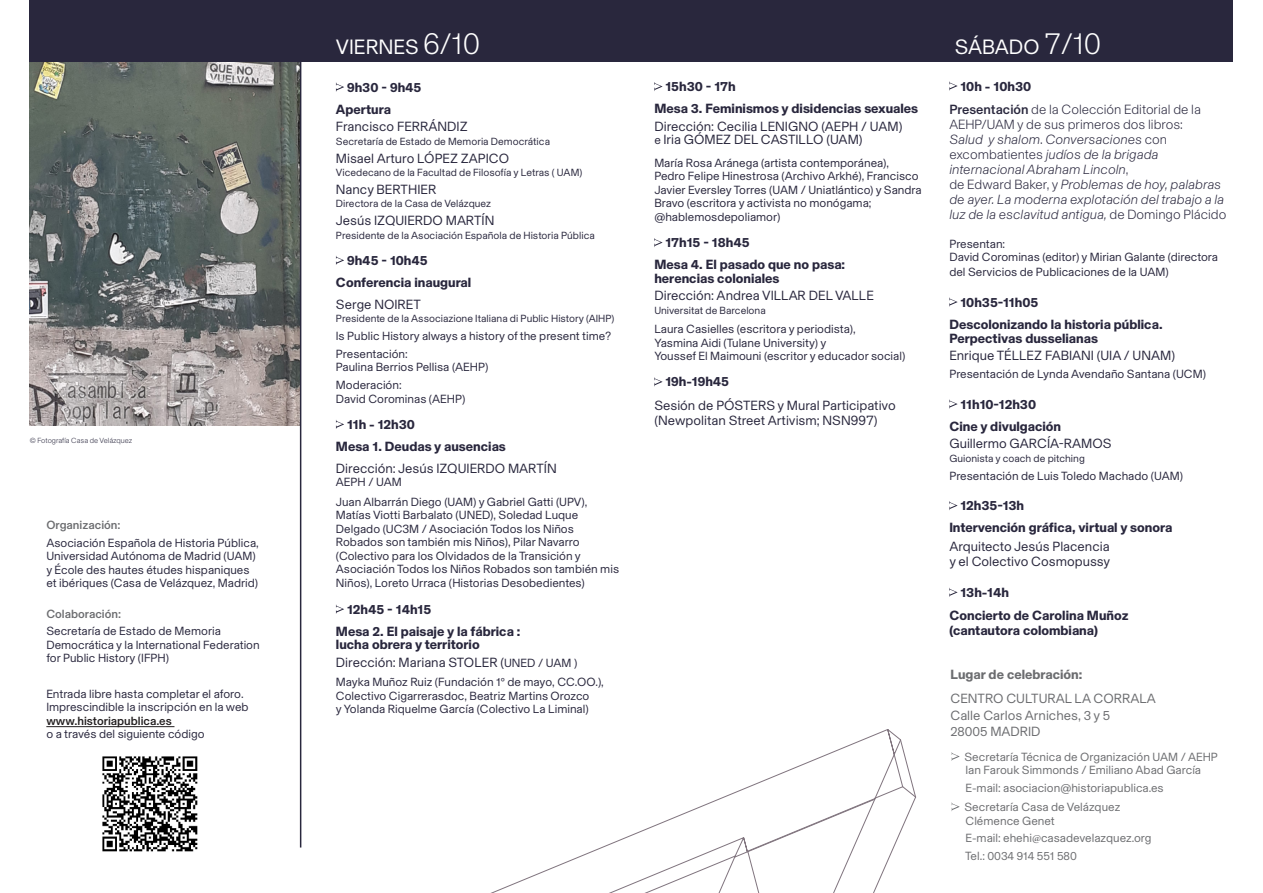
<style>
.page{position:relative;width:1263px;height:893px;background:#fff}
.page>*{position:absolute;margin:0;border:0;box-sizing:border-box;transform-origin:0 0}
.Día{font:21px "Basel";letter-spacing:-.005em;color:#fff}
.Nombre{font:13.5px/15px "Basel";color:#29273d}
.Nombre-2{font:700 13.5px/13.5px "Basel";color:#29273d}
.Nombre-3{font:italic 300 13.5px/15px "Basel";color:#29273d}
.Hora{font:700 13.5px/22.5px "Basel";color:#29273d}
.Fecha{font:13.5px "Basel";color:#6c6d70}
.Fecha-2{font:700 13.5px "Basel";color:#6c6d70}
.Nombre-4{font:12px/13.5px "Basel";color:#29273d}
.t1{font:12px/13.5px "Basel";color:#6c6d70}
.t2{font:500 12px "Basel";color:#6c6d70}
.Nombre-5{font:10.5px "Basel";color:#29273d}
.Nombre-6{font:300 7.5px "Basel";color:#29273d}
.s1{font-weight:500;color:#231f20}
.s2{font-weight:300;font-size:30px}
.s3{font-size:12px}
.s4{font-weight:500;font-style:normal}
.s5{font-style:normal}
.s6{font-family:"Minion Pro"}
</style>
<div class="page">
<img style="left:30px;top:62px;width:270px;height:363px">
<svg style="left:750px;top:739px;width:163px;height:47px"></svg>
<svg style="left:299px;top:786px;width:617px;height:107px"></svg>
<div style="left:30px;top:0;width:1203px;height:62px;background:#29273d"></div>
<svg style="left:654px;top:82px;width:8px;height:9px"></svg>
<svg style="left:654px;top:238px;width:8px;height:9px"></svg>
<svg style="left:654px;top:377px;width:8px;height:9px"></svg>
<svg style="left:336px;top:83px;width:8px;height:9px"></svg>
<svg style="left:336px;top:256px;width:8px;height:9px"></svg>
<svg style="left:336px;top:420px;width:8px;height:9px"></svg>
<svg style="left:336px;top:605px;width:8px;height:9px"></svg>
<svg style="left:949px;top:81px;width:8px;height:10px"></svg>
<svg style="left:949px;top:297px;width:8px;height:10px"></svg>
<svg style="left:949px;top:399px;width:8px;height:10px"></svg>
<svg style="left:949px;top:501px;width:8px;height:9px"></svg>
<svg style="left:949px;top:588px;width:8px;height:9px"></svg>
<hr style="left:46px;top:726px;width:128px;height:1px;background:#231f20">
<svg style="left:952px;top:803px;width:7px;height:8px"></svg>
<svg style="left:952px;top:753px;width:7px;height:7px"></svg>
<hr style="left:300px;top:45px;width:1px;height:802px;background:#29273d">
<img style="left:102px;top:756px;width:96px;height:96px">
<p class="Nombre-6" style="left:30px;top:435px;width:104px">© Fotografía Casa de Velázquez</p>
<p class="t2" style="left:46px;top:516px;width:76px">Organización:</p>
<p class="Nombre-4" style="left:46px;top:535px;width:214px">Asociación Española de Historia Pública, Universidad Autónoma de Madrid (UAM) y École des hautes études hispaniques et ibériques (Casa de Velázquez, Madrid)</p>
<p class="t2" style="left:46px;top:605px;width:76px">Colaboración:</p>
<p class="Nombre-4" style="left:46px;top:624px;width:215px">Secretaría de Estado de Memoria<br>Democrática y la International Federation for Public History (IFPH)</p>
<p class="Nombre-4" style="left:46px;top:686px;width:204px">Entrada libre hasta completar el aforo.<br>Imprescindible la inscripción en la web <span class="s1">www.historiapublica.es<br></span>o a través del siguiente código</p>
<p class="Día" style="left:336px;top:32px;width:146px">VIERNES <span class="s2">6/10</span></p>
<p class="Día" style="left:955px;top:32px;width:148px">SÁBADO <span class="s2">7/10</span></p>
<p class="Hora" style="left:665px;top:75px;width:72px">15h30 - 17h</p>
<p class="Nombre-2" style="left:654px;top:101px;width:265px">Mesa 3. Feminismos y disidencias sexuales</p>
<p class="Nombre" style="left:654px;top:119px;width:250px;line-height:13.5px">Dirección: Cecilia LENIGNO (AEPH / UAM) <span class="s3">e</span> Iria GÓMEZ DEL CASTILLO (UAM)</p>
<p class="Nombre-4" style="left:654px;top:155px;width:269px">María Rosa Aránega (artista contemporánea), Pedro Felipe Hinestrosa (Archivo Arkhé), Francisco Javier Eversley Torres (UAM / Uniatlántico) y Sandra Bravo (escritora y activista no monógama; @hablemosdepoliamor)</p>
<p class="Hora" style="left:665px;top:231px;width:86px">17h15 - 18h45</p>
<p class="Nombre-2" style="left:654px;top:257px;width:192px">Mesa 4. El pasado que no pasa: herencias coloniales</p>
<p class="Nombre" style="left:654px;top:287px;width:221px">Dirección: Andrea VILLAR DEL VALLE</p>
<p class="Nombre-5" style="left:654px;top:303px;width:113px">Universitat de Barcelona</p>
<p class="Nombre-4" style="left:654px;top:322px;width:252px">Laura Casielles (escritora y periodista),<br>Yasmina Aidi (Tulane University) y<br>Youssef El Maimouni (escritor y educador social)</p>
<p class="Hora" style="left:665px;top:370px;width:65px">19h-19h45</p>
<p class="Nombre" style="left:654px;top:397px;width:243px">Sesión de PÓSTERS y Mural Participativo (Newpolitan Street Artivism; NSN997)</p>
<p class="Hora" style="left:960px;top:74px;width:72px">10h - 10h30</p>
<p class="Nombre-3" style="left:949px;top:101px;width:279px"><span class="s4">Presentación</span> <span class="s5">de la Colección Editorial de la AEHP/UAM y de sus primeros dos libros:<br></span>Salud y shalom<span class="s5">.</span> Conversaciones <span class="s5">con excombatientes</span> judíos de la brigada internacional Abraham Lincoln<span class="s5">,<br>de Edward Baker, y</span> Problemas de hoy, palabras de ayer. La moderna explotación del trabajo a la luz de la esclavitud antigua, <span class="s5">de Domingo Plácido</span></p>
<p class="Nombre-4" style="left:949px;top:236px;width:270px">Presentan:<br>David Corominas (editor) y Mirian Galante (directora</p>
<p class="Nombre-4" style="left:949px;top:265px;width:221px">del Servicios de Publicaciones de la UAM)</p>
<p class="Hora" style="left:949px;top:290px;width:215px;text-indent:11px">10h35-11h05<br>Descolonizando la historia pública.</p>
<p class="Hora" style="left:949px;top:326px;width:150px">Perpectivas dusselianas</p>
<p class="Nombre" style="left:949px;top:347px;width:227px">Enrique TÉLLEZ FABIANI (UIA / UNAM)</p>
<p class="Nombre-4" style="left:949px;top:367px;width:258px">Presentación de Lynda Avendaño Santana (UCM)</p>
<p class="Hora" style="left:960px;top:392px;width:77px">11h10-12h30</p>
<p class="Nombre-2" style="left:949px;top:419px;width:113px">Cine y divulgación</p>
<p class="Nombre" style="left:949px;top:435px;width:164px">Guillermo GARCÍA-RAMOS</p>
<p class="Nombre-5" style="left:949px;top:451px;width:137px">Guionista y coach de pitching</p>
<p class="Nombre-4" style="left:949px;top:468px;width:235px">Presentación de Luis Toledo Machado (UAM)</p>
<p class="Hora" style="left:960px;top:494px;width:65px">12h35-13h</p>
<p class="Nombre-2" style="left:949px;top:520px;width:224px">Intervención gráfica, virtual y sonora</p>
<p class="Nombre" style="left:949px;top:538px;width:162px">Arquitecto Jesús Placencia y el Colectivo Cosmopussy</p>
<p class="Hora" style="left:960px;top:580px;width:50px">13h-14h</p>
<p class="Nombre-2" style="left:949px;top:608px;width:181px;line-height:15px">Concierto de Carolina Muñoz (cantautora colombiana)</p>
<p class="Hora" style="left:347px;top:75px;width:76px">9h30 - 9h45</p>
<p class="Nombre-2" style="left:336px;top:102px;width:57px">Apertura</p>
<p class="Nombre" style="left:336px;top:118px;width:133px">Francisco FERRÁNDIZ</p>
<p class="Nombre-5" style="left:336px;top:134px;width:216px">Secretaría de Estado de Memoria Democrática</p>
<p class="Nombre" style="left:336px;top:150px;width:175px">Misael Arturo LÓPEZ ZAPICO</p>
<p class="Nombre-5" style="left:336px;top:165px;width:248px">Vicedecano de la Facultad de Filosofía y Letras ( UAM)</p>
<p class="Nombre" style="left:336px;top:181px;width:102px">Nancy BERTHIER</p>
<p class="Nombre-5" style="left:336px;top:196px;width:157px">Directora de la Casa de Velázquez</p>
<p class="Nombre" style="left:336px;top:212px;width:160px">Jesús IZQUIERDO MARTÍN</p>
<p class="Nombre-5" style="left:336px;top:228px;width:260px">Presidente de la Asociación Española de Historia Pública</p>
<p class="Hora" style="left:347px;top:248px;width:82px">9h45 - 10h45</p>
<p class="Nombre-2" style="left:336px;top:275px;width:137px">Conferencia inaugural</p>
<p class="Nombre" style="left:336px;top:296px;width:86px">Serge NOIRET</p>
<p class="Nombre-5" style="left:336px;top:311px;width:280px">Presidente de la Associazione Italiana di Public History (AIHP)</p>
<p class="Nombre-4" style="left:336px;top:329px;width:277px">Is Public History always a history of the present time?</p>
<p class="Nombre-4" style="left:336px;top:346px;width:154px">Presentación:<br>Paulina Berrios Pellisa (AEHP)</p>
<p class="Nombre-4" style="left:336px;top:378px;width:131px">Moderación:<br>David Corominas (AEHP)</p>
<p class="Hora" style="left:347px;top:412px;width:69px">11h - 12h30</p>
<p class="Nombre-2" style="left:336px;top:439px;width:171px">Mesa 1. Deudas y ausencias</p>
<p class="Nombre" style="left:336px;top:460px;width:222px">Dirección: Jesús IZQUIERDO MARTÍN</p>
<p class="Nombre-4" style="left:336px;top:475px;width:67px">AEPH / UAM</p>
<p class="Nombre-4" style="left:336px;top:494px;width:285px">Juan Albarrán Diego (UAM) y Gabriel Gatti (UPV), Matías Viotti Barbalato (UNED), Soledad Luque Delgado (UC3M / Asociación Todos los Niños Robados son también mis Niños), Pilar Navarro (Colectivo para los Olvidados de la Transición y Asociación Todos los Niños Robados son también mis Niños), Loreto Urraca (Historias Desobedientes)</p>
<p class="Nombre-2" style="left:347px;top:602px;width:86px">12h45 - 14h15</p>
<p class="Nombre-2" style="left:336px;top:624px;width:186px">Mesa 2. El paisaje y la fábrica : lucha obrera y territorio</p>
<p class="Nombre" style="left:336px;top:654px;width:243px">Dirección: Mariana STOLER (<span class="s3">UNED / UAM )</span></p>
<p class="Nombre-4" style="left:336px;top:675px;width:269px">Mayka Muñoz Ruiz (Fundación 1º de mayo, CC.OO.),<br>Colectivo Cigarrerasdoc, Beatriz Martins Orozco<br>y Yolanda Riquelme García (Colectivo La Liminal)</p>
<p class="Fecha-2" style="left:950px;top:664px;width:133px">Lugar de celebración:</p>
<p class="Fecha" style="left:950px;top:689px;width:207px">CENTRO CULTURAL LA CORRALA</p>
<p class="Fecha" style="left:950px;top:706px;width:161px">Calle Carlos Arniches, 3 y 5</p>
<p class="Fecha" style="left:950px;top:722px;width:92px">28005 MADRID</p>
<p class="t1" style="left:964px;top:749px;width:255px">Secretaría Técnica de Organización UAM / AEHP<br>Ian Farouk Simmonds / Emiliano Abad García</p>
<p class="t1" style="left:965px;top:780px;width:200px">E-mail: asociacion@historiapublica.es</p>
<p class="t1" style="left:964px;top:799px;width:157px">Secretaría Casa de Velázquez<br>Clémence Genet</p>
<p class="t1" style="left:965px;top:831px;width:188px">E-mail: ehehi<span class="s6">@</span>casadevelazquez.org</p>
<p class="t1" style="left:965px;top:848px;width:113px">Tel.: 0034 914 551 580</p>
</div>
